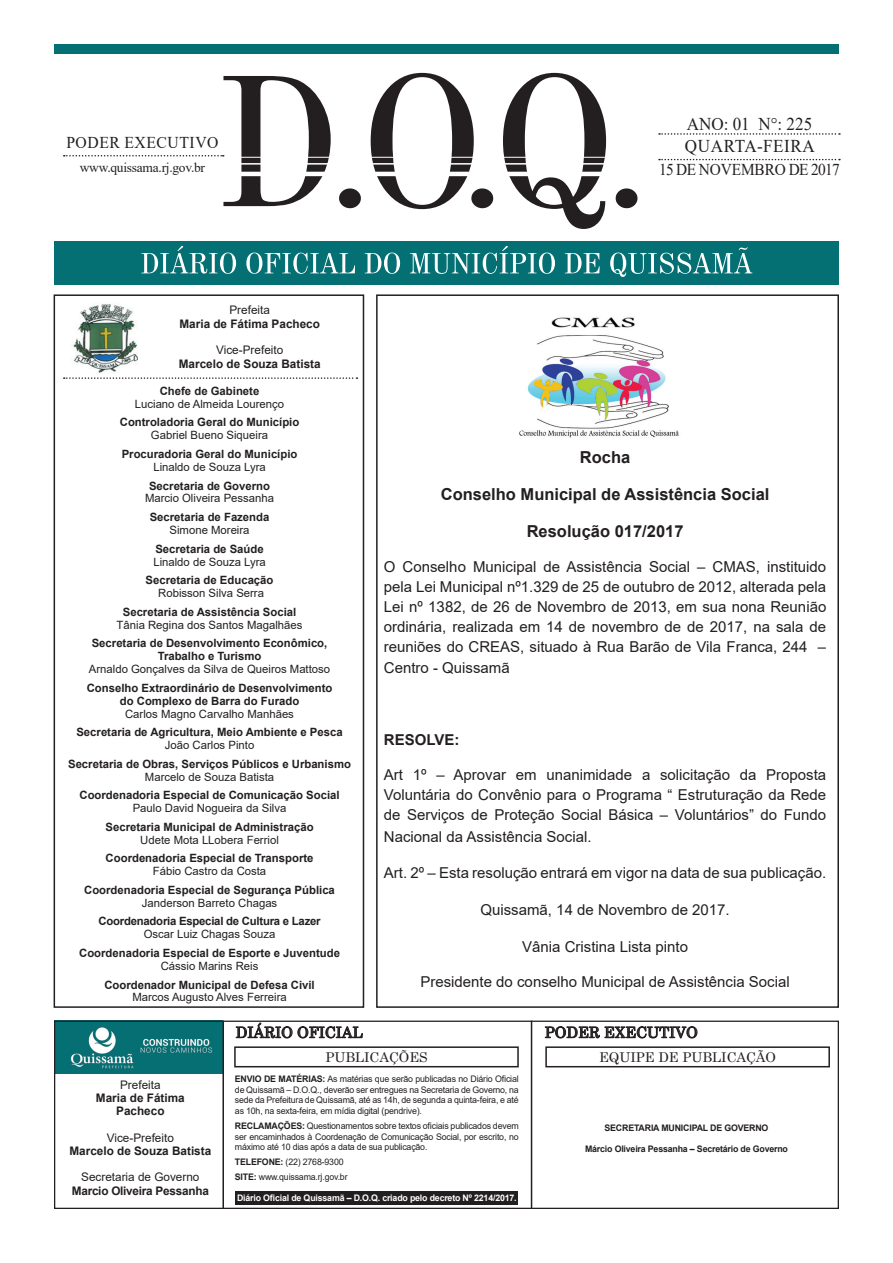
<style>
.page{position:relative;width:893px;height:1263px;background:#fff}
.page>*{position:absolute;margin:0;border:0;box-sizing:border-box;transform-origin:0 0}
.t1{font:18px/22.5px "Times New Roman";letter-spacing:.015em;color:#231f20;scale:.95 1}
.t2{font:700 16.5px "Arial";color:#231f20}
.t3{font:16.5px "Times New Roman";letter-spacing:-.005em;color:#231f20;scale:.93 1}
.t4{font:16.5px "Times New Roman";letter-spacing:.035em;color:#231f20;scale:.95 1}
.t5{font:15px/20px "Arial";color:#231f20;text-align:justify}
.t6{font:15px "Century";color:#231f20}
.t7{font:700 15px "Arial";color:#231f20}
.t8{font:13.5px "Century";color:#231f20}
.t9{font:13.5px "Times New Roman";letter-spacing:-.02em;color:#231f20}
.t10{font:700 11.85px/13.4px "Arial";color:#231f20;text-align:center}
.t11{font:11.85px "Arial";color:#231f20}
.t12{font:700 11.85px "Arial";letter-spacing:-.02em;color:#231f20}
.t13{font:700 11.4px/12.9px "Arial";color:#231f20;text-align:center}
.t14{font:11.4px "Arial";color:#231f20}
.t15{font:700 11.4px "Arial";letter-spacing:-.02em;color:#231f20}
.t16{font:9px/10.5px "Arial";letter-spacing:-.02em;color:#231f20;text-align:justify}
.t17{font:700 9px "Arial";letter-spacing:-.02em;color:#231f20}
.t18{font:700 9px "Arial";letter-spacing:-.02em;color:#fff}
.s1{font-weight:700}
</style>
<div class="page">
<div style="left:54px;top:242px;width:785px;height:43px;background:#047073"></div>
<div style="left:54px;top:44px;width:785px;height:9px;background:#047073"></div>
<svg style="left:141px;top:246px;width:611px;height:31px"></svg>
<svg style="left:659px;top:133px;width:181px;height:2px"></svg>
<svg style="left:64px;top:155px;width:159px;height:2px"></svg>
<svg style="left:659px;top:159px;width:181px;height:1px"></svg>
<svg style="left:223px;top:73px;width:414px;height:156px"></svg>
<hr style="left:233px;top:172px;width:387px;height:4px;background:#fff">
<hr style="left:233px;top:163px;width:387px;height:2px;background:#fff">
<hr style="left:233px;top:157px;width:387px;height:1px;background:#fff">
<div style="left:54px;top:1021px;width:168px;height:53px;background:#047073"></div>
<div style="left:236px;top:1191px;width:282px;height:13px;background:#231f20"></div>
<img style="left:63px;top:304px;width:75px;height:74px">
<div style="left:54px;top:294px;width:310px;height:714px;border:2px solid #231f20"></div>
<svg style="left:64px;top:377px;width:293px;height:2px"></svg>
<div style="left:54px;top:1020px;width:785px;height:189px;border:1px solid #231f20"></div>
<svg style="left:235px;top:1022px;width:128px;height:17px"></svg>
<svg style="left:544px;top:1026px;width:154px;height:13px"></svg>
<div style="left:234px;top:1046px;width:285px;height:21px;border:2px solid #231f20"></div>
<div style="left:545px;top:1046px;width:285px;height:21px;border:2px solid #231f20"></div>
<hr style="left:531px;top:1020px;width:1px;height:189px;background:#231f20">
<hr style="left:222px;top:1020px;width:2px;height:189px;background:#231f20">
<img style="left:70px;top:1027px;width:143px;height:42px">
<div style="left:376px;top:294px;width:463px;height:714px;border:2px solid #231f20"></div>
<img style="left:519px;top:317px;width:160px;height:121px">
<p class="t4" style="left:66px;top:131px;width:162px">PODER EXECUTIVO</p>
<p class="t9" style="left:80px;top:158px;width:127px">www.quissama.rj.gov.br</p>
<p class="t1" style="left:685px;top:112px;width:138px">ANO: 01 N°: 225<br>QUARTA-FEIRA</p>
<p class="t3" style="left:659px;top:157px;width:196px">15 DE NOVEMBRO DE 2017</p>
<p class="t11" style="left:229px;top:302px;width:42px">Prefeita</p>
<p class="t10" style="left:179px;top:317px;width:142px">Maria de Fátima Pacheco</p>
<p class="t11" style="left:216px;top:342px;width:69px">Vice-Prefeito</p>
<p class="t10" style="left:179px;top:357px;width:143px">Marcelo de Souza Batista</p>
<p class="t13" style="left:160px;top:384px;width:101px">Chefe de Gabinete</p>
<p class="t14" style="left:135px;top:396px;width:151px">Luciano de Almeida Lourenço</p>
<p class="t13" style="left:120px;top:416px;width:181px">Controladoria Geral do Município</p>
<p class="t14" style="left:151px;top:427px;width:119px">Gabriel Bueno Siqueira</p>
<p class="t13" style="left:122px;top:448px;width:177px">Procuradoria Geral do Município</p>
<p class="t14" style="left:153px;top:459px;width:114px">Linaldo de Souza Lyra</p>
<p class="t13" style="left:149px;top:479px;width:122px">Secretaria de Governo</p>
<p class="t14" style="left:145px;top:491px;width:131px">Marcio Oliveira Pessanha</p>
<p class="t13" style="left:150px;top:511px;width:121px">Secretaria de Fazenda</p>
<p class="t14" style="left:170px;top:522px;width:81px">Simone Moreira</p>
<p class="t13" style="left:155px;top:542px;width:110px">Secretaria de Saúde</p>
<p class="t14" style="left:153px;top:554px;width:114px">Linaldo de Souza Lyra</p>
<p class="t13" style="left:146px;top:574px;width:129px">Secretaria de Educação</p>
<p class="t14" style="left:158px;top:585px;width:107px">Robisson Silva Serra</p>
<p class="t13" style="left:123px;top:605px;width:175px">Secretaria de Assistência Social</p>
<p class="t14" style="left:117px;top:617px;width:187px">Tânia Regina dos Santos Magalhães</p>
<p class="t13" style="left:92px;top:637px;width:237px">Secretaria de Desenvolvimento Econômico,<br>Trabalho e Turismo</p>
<p class="t14" style="left:89px;top:661px;width:243px">Arnaldo Gonçalves da Silva de Queiros Mattoso</p>
<p class="t13" style="left:87px;top:681px;width:247px">Conselho Extraordinário de Desenvolvimento do Complexo de Barra do Furado</p>
<p class="t14" style="left:125px;top:706px;width:170px">Carlos Magno Carvalho Manhães</p>
<p class="t13" style="left:76px;top:726px;width:268px">Secretaria de Agricultura, Meio Ambiente e Pesca</p>
<p class="t14" style="left:165px;top:737px;width:91px">João Carlos Pinto</p>
<p class="t13" style="left:68px;top:757px;width:284px">Secretaria de Obras, Serviços Públicos e Urbanismo</p>
<p class="t14" style="left:145px;top:769px;width:131px">Marcelo de Souza Batista</p>
<p class="t13" style="left:79px;top:789px;width:262px">Coordenadoria Especial de Comunicação Social</p>
<p class="t14" style="left:133px;top:800px;width:155px">Paulo David Nogueira da Silva</p>
<p class="t13" style="left:106px;top:820px;width:210px">Secretaria Municipal de Administração</p>
<p class="t14" style="left:140px;top:832px;width:140px">Udete Mota LLobera Ferriol</p>
<p class="t13" style="left:106px;top:852px;width:209px">Coordenadoria Especial de Transporte</p>
<p class="t14" style="left:153px;top:863px;width:115px">Fábio Castro da Costa</p>
<p class="t13" style="left:84px;top:884px;width:252px">Coordenadoria Especial de Segurança Pública</p>
<p class="t14" style="left:142px;top:895px;width:137px">Janderson Barreto Chagas</p>
<p class="t15" style="left:99px;top:913px;width:224px">Coordenadoria Especial de Cultura e Lazer</p>
<p class="t14" style="left:144px;top:926px;width:133px">Oscar Luiz Chagas Souza</p>
<p class="t13" style="left:79px;top:947px;width:262px">Coordenadoria Especial de Esporte e Juventude</p>
<p class="t14" style="left:161px;top:958px;width:99px">Cássio Marins Reis</p>
<p class="t13" style="left:104px;top:978px;width:212px">Coordenador Municipal de Defesa Civil</p>
<p class="t14" style="left:132px;top:990px;width:156px">Marcos Augusto Alves Ferreira</p>
<p class="t2" style="left:580px;top:446px;width:52px">Rocha</p>
<p class="t2" style="left:441px;top:483px;width:330px">Conselho Municipal de Assistência Social</p>
<p class="t2" style="left:527px;top:519px;width:158px">Resolução 017/2017</p>
<p class="t5" style="left:384px;top:556px;width:444px">O Conselho Municipal de Assistência Social – CMAS, instituido pela Lei Municipal nº1.329 de 25 de outubro de 2012, alterada pela Lei nº 1382, de 26 de Novembro de 2013, em sua nona Reunião ordinária, realizada em 14 de novembro de de 2017, na sala de reuniões do CREAS, situado à Rua Barão de Vila Franca, 244 –</p>
<p class="t5" style="left:384px;top:658px;width:127px">Centro - Quissamã</p>
<p class="t7" style="left:384px;top:729px;width:77px">RESOLVE:</p>
<p class="t5" style="left:384px;top:765px;width:444px">Art 1º – Aprovar em unanimidade a solicitação da Proposta Voluntária do Convênio para o Programa “ Estruturação da Rede de Serviços de Proteção Social Básica – Voluntários” do Fundo</p>
<p class="t5" style="left:384px;top:826px;width:209px">Nacional da Assistência Social.</p>
<p class="t5" style="left:384px;top:863px;width:444px">Art. 2º – Esta resolução entrará em vigor na data de sua publicação.</p>
<p class="t5" style="left:480px;top:900px;width:251px">Quissamã, 14 de Novembro de 2017.</p>
<p class="t5" style="left:522px;top:936px;width:167px">Vânia Cristina Lista pinto</p>
<p class="t5" style="left:420px;top:971px;width:371px">Presidente do conselho Municipal de Assistência Social</p>
<p class="t11" style="left:120px;top:1076px;width:42px">Prefeita</p>
<p class="t10" style="left:96px;top:1091px;width:90px">Maria de Fátima<br>Pacheco</p>
<p class="t11" style="left:107px;top:1129px;width:69px">Vice-Prefeito</p>
<p class="t10" style="left:69px;top:1144px;width:143px">Marcelo de Souza Batista</p>
<p class="t11" style="left:81px;top:1169px;width:120px">Secretaria de Governo</p>
<p class="t12" style="left:72px;top:1182px;width:139px">Marcio Oliveira Pessanha</p>
<p class="t6" style="left:236px;top:1020px;width:128px">DIÁRIO OFICIAL</p>
<p class="t6" style="left:545px;top:1020px;width:155px">PODER EXECUTIVO</p>
<p class="t8" style="left:325px;top:1046px;width:104px">PUBLICAÇÕES</p>
<p class="t8" style="left:599px;top:1046px;width:178px">EQUIPE DE PUBLICAÇÃO</p>
<p class="t16" style="left:235px;top:1074px;width:285px"><span class="s1">ENVIO DE MATÉRIAS:</span> As matérias que serão publicadas no Diário Oficial de Quissamã – D.O.Q., deverão ser entregues na Secretaria de Governo, na sede da Prefeitura de Quissamã, até as 14h, de segunda a quinta-feira, e até as 10h, na sexta-feira, em mídia digital (pendrive).</p>
<p class="t16" style="left:235px;top:1120px;width:285px"><span class="s1">RECLAMAÇÕES:</span> Questionamentos sobre textos oficiais publicados devem ser encaminhados à Coordenação de Comunicação Social, por escrito, no máximo até 10 dias após a data de sua publicação.</p>
<p class="t16" style="left:235px;top:1154px;width:114px;line-height:15px"><span class="s1">TELEFONE:</span> (22) 2768-9300<br><span class="s1">SITE:</span> www.quissama.rj.gov.br</p>
<p class="t18" style="left:237px;top:1191px;width:281px">Diário Oficial de Quissamã – D.O.Q. criado pelo decreto Nº 2214/2017.</p>
<p class="t17" style="left:605px;top:1121px;width:165px">SECRETARIA MUNICIPAL DE GOVERNO</p>
<p class="t17" style="left:585px;top:1142px;width:204px">Márcio Oliveira Pessanha – Secretário de Governo</p>
</div>
